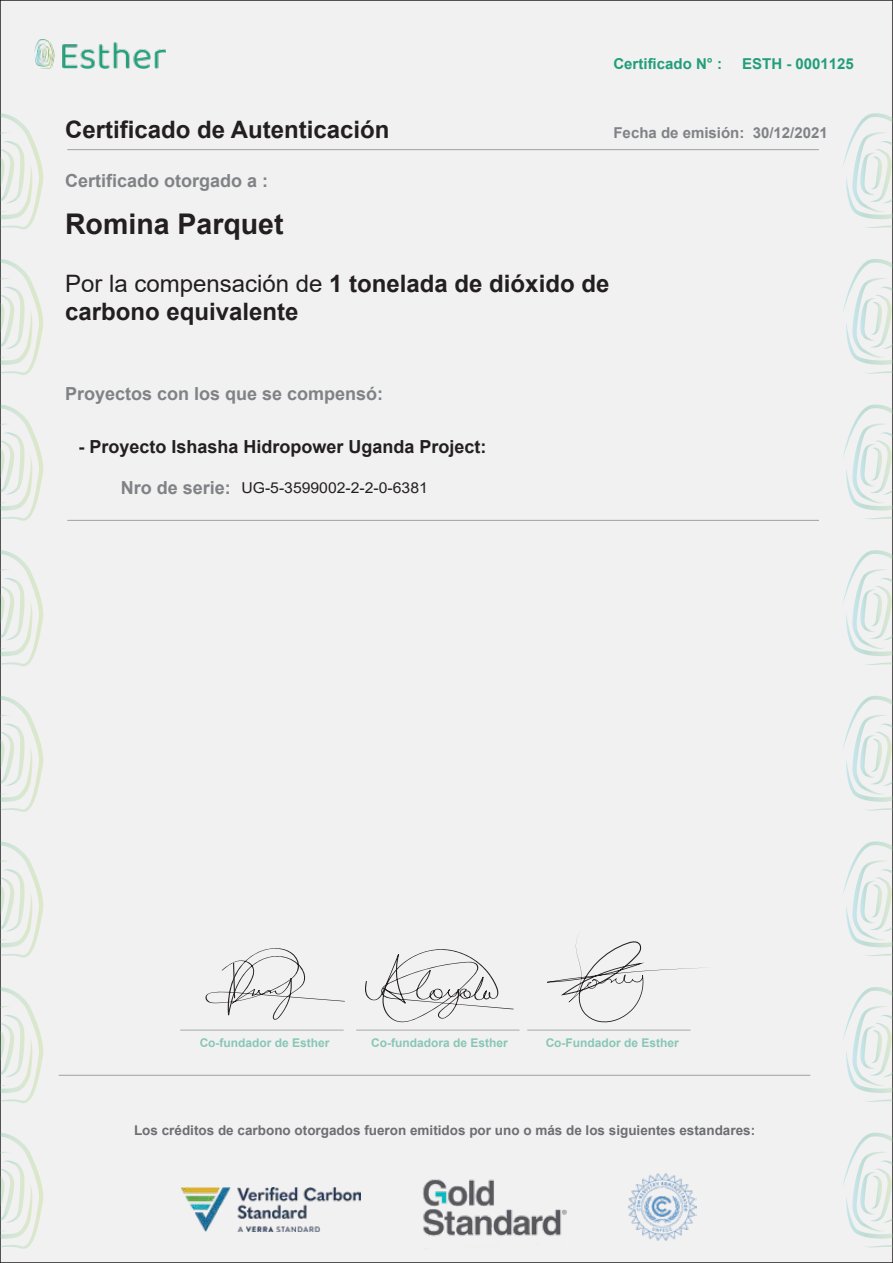
<style>
.page{position:relative;width:893px;height:1263px;background:#f1f1f2}
.page>*{position:absolute;margin:0;border:0;box-sizing:border-box;transform-origin:0 0}
.t1{font:700 28.5px "Arial";color:#231f20}
.t2{font:700 24px/28.8px "Arial";color:#231f20}
.t3{font:700 18px "Arial";color:#808285}
.t4{font:700 18px "Arial";color:#231f20}
.t5{font:15px "Arial";color:#231f20;scale:1.05 1}
.t6{font:700 15px "Arial";color:#229e78}
.t7{font:700 15px "Arial";color:#808285}
.t8{font:700 13.5px "Arial";color:#6d6e71}
.t9{font:700 12px "Arial";color:#229e78}
.s1{font-weight:400}
.s2{font-weight:700;font-size:18px;color:#808285}
</style>
<div class="page">
<svg style="left:843px;top:113px;width:50px;height:116px"></svg>
<svg style="left:843px;top:259px;width:50px;height:116px"></svg>
<svg style="left:843px;top:404px;width:50px;height:117px"></svg>
<svg style="left:843px;top:550px;width:50px;height:116px"></svg>
<svg style="left:843px;top:696px;width:50px;height:116px"></svg>
<svg style="left:843px;top:841px;width:50px;height:117px"></svg>
<svg style="left:843px;top:987px;width:50px;height:116px"></svg>
<svg style="left:843px;top:1133px;width:50px;height:116px"></svg>
<svg style="left:0;top:113px;width:43px;height:116px"></svg>
<svg style="left:0;top:259px;width:43px;height:116px"></svg>
<svg style="left:0;top:404px;width:43px;height:117px"></svg>
<svg style="left:0;top:550px;width:43px;height:116px"></svg>
<svg style="left:0;top:696px;width:43px;height:116px"></svg>
<svg style="left:0;top:841px;width:43px;height:117px"></svg>
<svg style="left:0;top:987px;width:43px;height:116px"></svg>
<svg style="left:0;top:1133px;width:43px;height:116px"></svg>
<img style="left:34px;top:39px;width:132px;height:30px">
<hr style="left:67px;top:520px;width:752px;height:1px;background:#a7a9ac">
<hr style="left:67px;top:149px;width:752px;height:1px;background:#a7a9ac">
<hr style="left:59px;top:1075px;width:751px;height:1px;background:#a7a9ac">
<hr style="left:180px;top:1029px;width:164px;height:2px;background:#231f20">
<hr style="left:356px;top:1029px;width:164px;height:2px;background:#231f20">
<hr style="left:527px;top:1029px;width:164px;height:2px;background:#231f20">
<svg style="left:547px;top:937px;width:156px;height:86px"></svg>
<svg style="left:365px;top:949px;width:149px;height:74px"></svg>
<svg style="left:205px;top:948px;width:140px;height:72px"></svg>
<img style="left:181px;top:1188px;width:179px;height:43px">
<img style="left:423px;top:1179px;width:144px;height:58px">
<img style="left:628px;top:1173px;width:68px;height:68px">
<p class="t2" style="left:65px;top:115px;width:326px">Certificado de Autenticación</p>
<p class="t3" style="left:65px;top:168px;width:205px">Certificado otorgado a :</p>
<p class="t6" style="left:613px;top:53px;width:110px">Certificado N° :</p>
<p class="t6" style="left:742px;top:53px;width:113px">ESTH - 0001125</p>
<p class="t7" style="left:613px;top:122px;width:216px">Fecha de emisión: 30/12/2021</p>
<p class="t1" style="left:65px;top:204px;width:220px">Romina Parquet</p>
<p class="t2" style="left:65px;top:269px;width:546px"><span class="s1">Por la compensación de</span> 1 tonelada de dióxido de carbono equivalente</p>
<p class="t3" style="left:65px;top:380px;width:320px">Proyectos con los que se compensó:</p>
<p class="t4" style="left:78px;top:434px;width:410px">- Proyecto Ishasha Hidropower Uganda Project:</p>
<p class="t5" style="left:121px;top:477px;width:294px"><span class="s2">Nro de serie:</span> UG-5-3599002-2-2-0-6381</p>
<p class="t9" style="left:200px;top:1034px;width:132px">Co-fundador de Esther</p>
<p class="t9" style="left:371px;top:1034px;width:138px">Co-fundadora de Esther</p>
<p class="t9" style="left:546px;top:1034px;width:135px">Co-Fundador de Esther</p>
<p class="t8" style="left:134px;top:1120px;width:623px">Los créditos de carbono otorgados fueron emitidos por uno o más de los siguientes estandares:</p>
</div>
